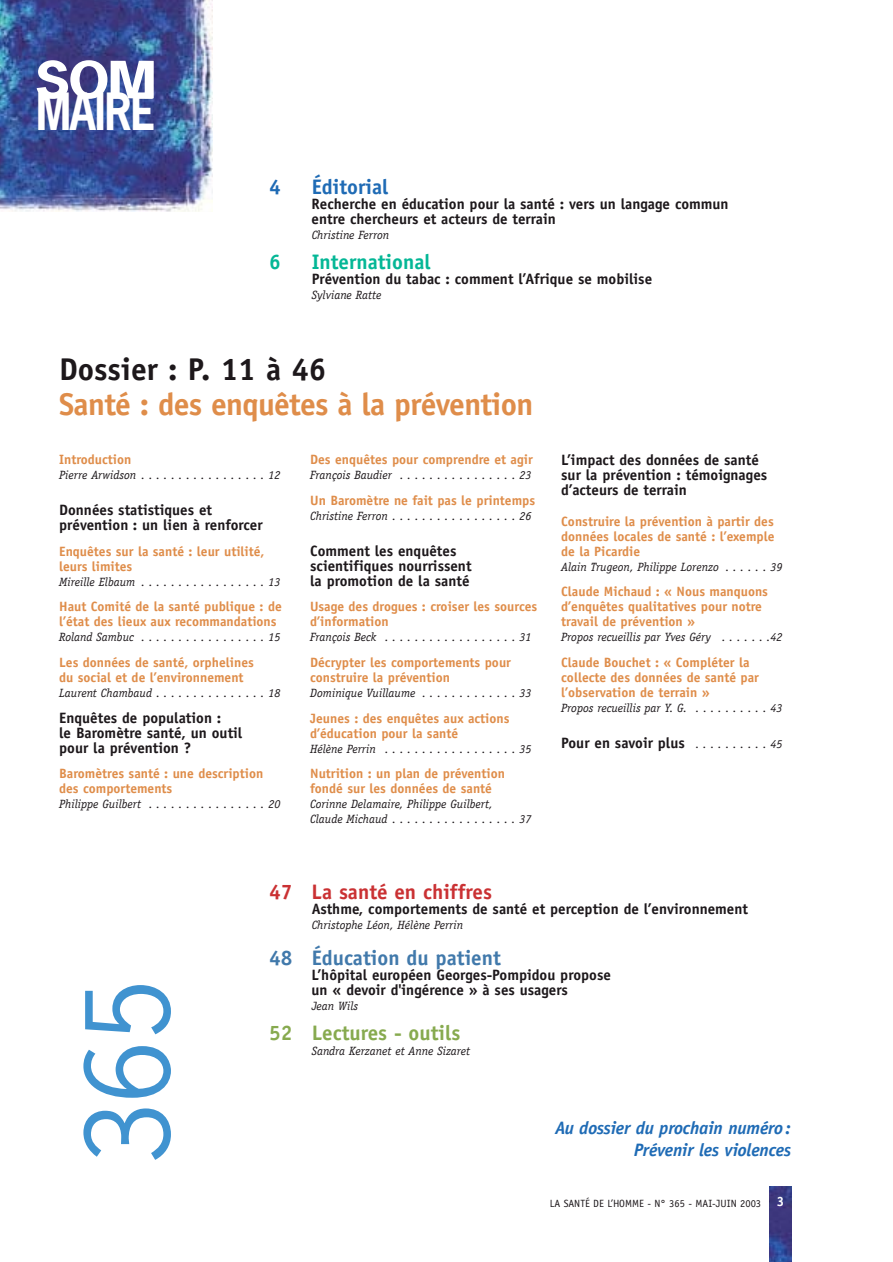
<style>
.page{position:relative;width:893px;height:1262px;background:#fff}
.page>*{position:absolute;margin:0;border:0;box-sizing:border-box;transform-origin:0 0}
.t1{font:108px "News Gothic";color:#4093d0}
.t2{font:700 48.15px "News Gothic";letter-spacing:-.025em;color:#fff;scale:.85 1}
.t3{font:700 48.15px "News Gothic";letter-spacing:-.025em;color:#fff;scale:1.2 1}
.t4{font:700 31.5px "Officina Sans";letter-spacing:-.02em;color:#df8d4a}
.t5{font:700 31.5px "Officina Sans";color:#1d181b}
.t6{font:700 21px "Officina Sans";color:#4179ab}
.t7{font:700 21px "Officina Sans";color:#ca3133}
.t8{font:700 21px "Officina Sans";color:#87aa4f}
.t9{font:700 21px "Officina Sans";color:#04b796}
.t10{font:700 21px "Officina Sans";color:#1f6bb5}
.t11{font:italic 700 18px/22.5px "Officina Sans";letter-spacing:-.01em;color:#1f6bb5;text-align:right}
.t12{font:700 15px/15px "Officina Sans";color:#1d181b}
.t13{font:700 13.5px/15px "Officina Sans";color:#df8d4a}
.t14{font:italic 12px/15px "Officina Serif";color:#1d181b}
.t15{font:10.5px "Officina Sans";color:#1d181b}
.s1{font-family:"Officina Serif";font-weight:400;font-style:italic;font-size:12px}
.s2{font-weight:700;font-size:13.5px;color:#fff}
</style>
<div class="page">
<img style="left:0;top:0;width:212px;height:212px">
<img style="left:769px;top:1186px;width:22px;height:75px">
<h2 class="t3" style="left:35px;top:61px;width:103px">SOM</h2>
<h2 class="t2" style="left:36px;top:93px;width:142px">MAIRE</h2>
<h3 class="t10" style="left:269px;top:179px;width:13px">4</h3>
<h3 class="t10" style="left:312px;top:179px;width:78px">Éditorial</h3>
<p class="t12" style="left:311px;top:198px;width:418px">Recherche en éducation pour la santé : vers un langage commun entre chercheurs et acteurs de terrain</p>
<p class="t14" style="left:312px;top:228px;width:79px">Christine Ferron</p>
<h3 class="t9" style="left:269px;top:254px;width:13px">6</h3>
<h3 class="t9" style="left:312px;top:254px;width:120px">International</h3>
<p class="t12" style="left:312px;top:273px;width:342px">Prévention du tabac : comment l’Afrique se mobilise</p>
<p class="t14" style="left:312px;top:288px;width:71px">Sylviane Ratte</p>
<h3 class="t5" style="left:59px;top:357px;width:269px">Dossier : P. 11 à 46</h3>
<h3 class="t4" style="left:59px;top:392px;width:475px">Santé : des enquêtes à la prévention</h3>
<p class="t13" style="left:59px;top:453px;width:74px">Introduction</p>
<p class="t14" style="left:59px;top:469px;width:223px">Pierre Arwidson . . . . . . . . . . . . . . . . . 12</p>
<p class="t12" style="left:59px;top:504px;width:205px">Données statistiques et prévention : un lien à renforcer</p>
<p class="t13" style="left:59px;top:545px;width:207px">Enquêtes sur la santé : leur utilité, leurs limites</p>
<p class="t14" style="left:59px;top:575px;width:223px">Mireille Elbaum . . . . . . . . . . . . . . . . . 13</p>
<p class="t13" style="left:59px;top:600px;width:224px">Haut Comité de la santé publique : de l’état des lieux aux recommandations</p>
<p class="t14" style="left:59px;top:631px;width:223px">Roland Sambuc . . . . . . . . . . . . . . . . . 15</p>
<p class="t13" style="left:59px;top:656px;width:196px">Les données de santé, orphelines du social et de l’environnement</p>
<p class="t14" style="left:59px;top:686px;width:223px">Laurent Chambaud . . . . . . . . . . . . . . . 18</p>
<p class="t12" style="left:59px;top:711px;width:185px">Enquêtes de population :<br>le Baromètre santé, un outil pour la prévention ?</p>
<p class="t13" style="left:59px;top:767px;width:206px">Baromètres santé : une description des comportements</p>
<p class="t14" style="left:59px;top:797px;width:223px">Philippe Guilbert . . . . . . . . . . . . . . . . 20</p>
<p class="t13" style="left:310px;top:453px;width:224px">Des enquêtes pour comprendre et agir</p>
<p class="t14" style="left:310px;top:469px;width:223px">François Baudier . . . . . . . . . . . . . . . . 23</p>
<p class="t13" style="left:310px;top:494px;width:226px">Un Baromètre ne fait pas le printemps</p>
<p class="t14" style="left:310px;top:509px;width:223px">Christine Ferron . . . . . . . . . . . . . . . . . 26</p>
<p class="t12" style="left:310px;top:544px;width:163px">Comment les enquêtes scientifiques nourrissent la promotion de la santé</p>
<p class="t13" style="left:310px;top:600px;width:228px">Usage des drogues : croiser les sources d’information</p>
<p class="t14" style="left:310px;top:631px;width:223px">François Beck . . . . . . . . . . . . . . . . . . 31</p>
<p class="t13" style="left:310px;top:656px;width:202px">Décrypter les comportements pour construire la prévention</p>
<p class="t14" style="left:310px;top:686px;width:223px">Dominique Vuillaume . . . . . . . . . . . . . 33</p>
<p class="t13" style="left:310px;top:711px;width:201px">Jeunes : des enquêtes aux actions d’éducation pour la santé</p>
<p class="t14" style="left:310px;top:742px;width:223px">Hélène Perrin . . . . . . . . . . . . . . . . . . 35</p>
<p class="t13" style="left:310px;top:767px;width:196px">Nutrition : un plan de prévention fondé sur les données de santé</p>
<p class="t14" style="left:310px;top:797px;width:223px">Corinne Delamaire, Philippe Guilbert,<br>Claude Michaud . . . . . . . . . . . . . . . . . 37</p>
<p class="t12" style="left:561px;top:454px;width:207px">L’impact des données de santé sur la prévention : témoignages d’acteurs de terrain</p>
<p class="t13" style="left:561px;top:514px;width:215px;text-align:justify">Construire la prévention à partir des données locales de santé : l’exemple de la Picardie</p>
<p class="t14" style="left:561px;top:560px;width:223px">Alain Trugeon, Philippe Lorenzo . . . . . . 39</p>
<p class="t13" style="left:561px;top:585px;width:208px">Claude Michaud : « Nous manquons d’enquêtes qualitatives pour notre travail de prévention »</p>
<p class="t14" style="left:561px;top:630px;width:223px">Propos recueillis par Yves Géry . . . . . . .42</p>
<p class="t13" style="left:561px;top:655px;width:199px">Claude Bouchet : « Compléter la collecte des données de santé par l’observation de terrain »</p>
<p class="t14" style="left:561px;top:701px;width:223px">Propos recueillis par Y. G. . . . . . . . . . . 43</p>
<p class="t12" style="left:561px;top:736px;width:223px">Pour en savoir plus <span class="s1">. . . . . . . . . . 45</span></p>
<h1 class="t1" style="left:85px;top:1165px;width:188px;rotate:-90deg">365</h1>
<h3 class="t7" style="left:269px;top:883px;width:224px">47 La santé en chiffres</h3>
<p class="t12" style="left:312px;top:902px;width:438px">Asthme, comportements de santé et perception de l’environnement</p>
<p class="t14" style="left:312px;top:918px;width:153px">Christophe Léon, Hélène Perrin</p>
<h3 class="t6" style="left:269px;top:949px;width:233px">48 Éducation du patient</h3>
<p class="t12" style="left:311px;top:968px;width:301px">L’hôpital européen Georges-Pompidou propose un « devoir d'ingérence » à ses usagers</p>
<p class="t14" style="left:312px;top:999px;width:48px">Jean Wils</p>
<h3 class="t8" style="left:269px;top:1024px;width:193px">52 Lectures - outils</h3>
<p class="t14" style="left:312px;top:1044px;width:160px">Sandra Kerzanet et Anne Sizaret</p>
<h3 class="t11" style="left:555px;top:1117px;width:237px">Au dossier du prochain numéro :<br>Prévenir les violences</h3>
<p class="t15" style="left:550px;top:1199px;width:236px">LA SANTÉ DE L’HOMME - N° 365 - MAI-JUIN 2003 <span class="s2">3</span></p>
</div>
